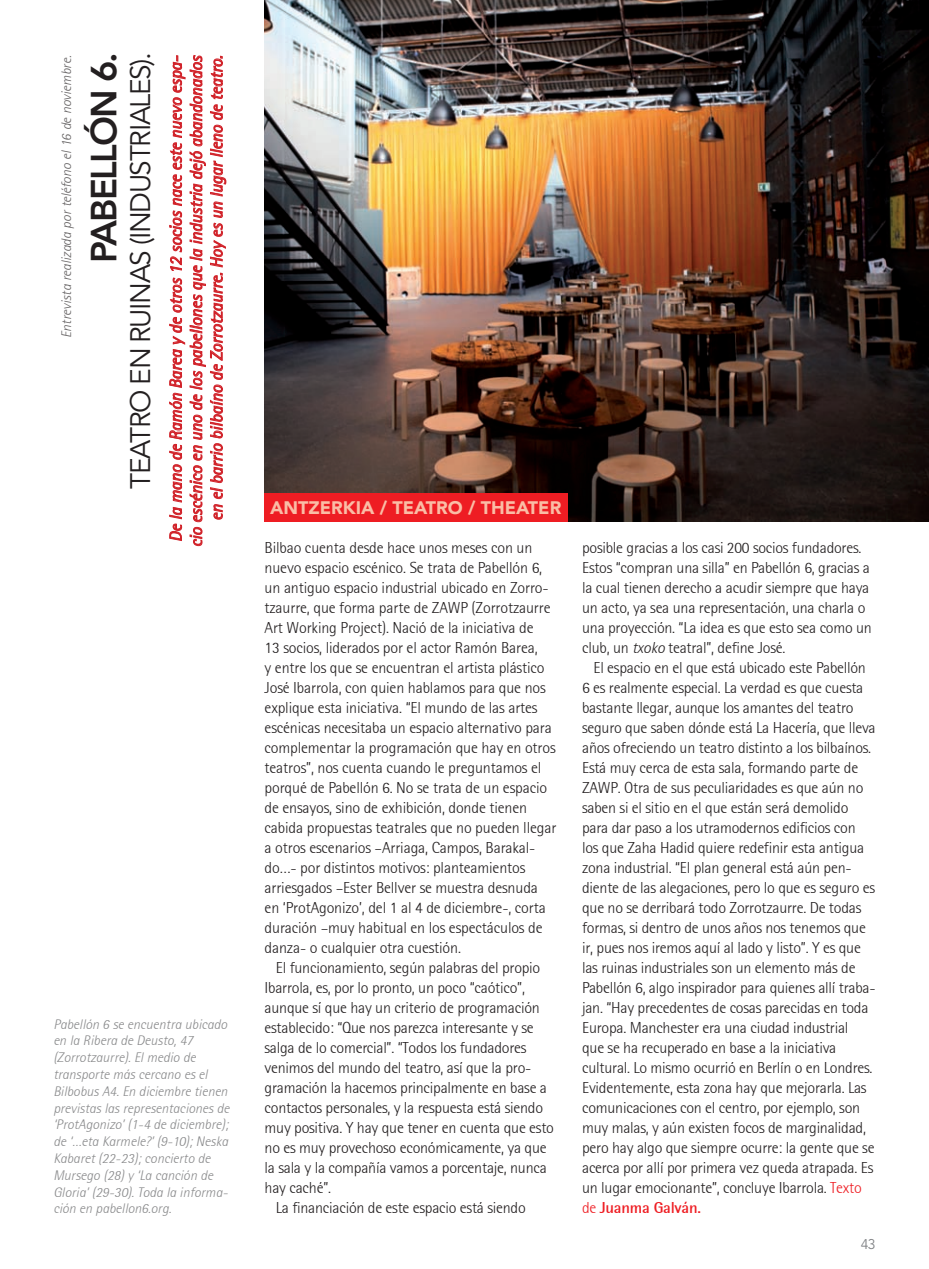
<style>
.page{position:relative;width:929px;height:1269px;background:#fff}
.page>*{position:absolute;margin:0;border:0;box-sizing:border-box;transform-origin:0 0}
.t1{font:800 36px "Avenir LT Std";letter-spacing:-.05em;color:#231f20}
.t2{font:28px "Avenir LT Std";letter-spacing:-.05em;color:#231f20}
.t3{font:900 18px "Avenir LT Std";color:#fabda6}
.t4{font:italic 17px/20.4px "True Rotis Semi Sans Two";letter-spacing:-.01em;color:#d1232a;text-align:right}
.t5{font:16px/20px "True Rotis Semi Sans Light Two";letter-spacing:-.015em;color:#231f20}
.t6{font:700 16px "True Rotis Semi Sans Two";letter-spacing:-.015em;color:#ee1d23}
.t7{font:italic 14px/16.8px "True Rotis Semi Sans Light Two";color:#57585a}
.t8{font:italic 14px "True Rotis Semi Sans Light Two";letter-spacing:-.005em;color:#231f20}
.t9{font:14px "Avenir LT Std";color:#808285}
.s1{font-style:italic}
.s2{color:#ee1d23}
.s3{font-family:"True Rotis Semi Sans Light Two";font-weight:400}
</style>
<div class="page">
<svg style="left:169px;top:55px;width:58px;height:492px"></svg>
<img style="left:265px;top:0;width:664px;height:522px">
<div style="left:265px;top:493px;width:303px;height:29px;background:#ee1d23"></div>
<p class="t8" style="left:58px;top:338px;width:284px;rotate:-90deg">Entrevista realizada por teléfono el 16 de noviembre.</p>
<h1 class="t1" style="left:83px;top:263px;width:213px;rotate:-90deg">PABELLÓN 6.</h1>
<h2 class="t2" style="left:124px;top:489px;width:438px;rotate:-90deg">TEATRO EN RUINAS (INDUSTRIALES).</h2>
<p class="t4" style="left:165px;top:547px;width:493px;rotate:-90deg">De la mano de Ramón Barea y de otros 12 socios nace este nuevo espa&shy;cio escénico en uno de los pabellones que la industria dejó abandonados en el barrio bilbaíno de Zorrotzaurre. Hoy es un lugar lleno de teatro.</p>
<p class="t7" style="left:53px;top:1015px;width:178px">Pabellón 6 se encuentra ubicado en la Ribera de Deusto, 47 (Zorrotzaurre). El medio de transporte más cercano es el<br>Bilbobus A4. En diciembre tienen previstas las representaciones de ‘ProtAgonizo’ (1-4 de diciembre); de ‘…eta Karmele?’ (9-10); Neska<br>Kabaret (22-23); concierto de<br>Mursego (28) y ‘La canción de<br>Gloria’ (29-30). Toda la informa&shy;ción en pabellon6.org.</p>
<p class="t3" style="left:270px;top:497px;width:292px">ANTZERKIA / TEATRO / THEATER</p>
<p class="t5" style="left:265px;top:538px;width:293px">Bilbao cuenta desde hace unos meses con un nuevo espacio escénico. Se trata de Pabellón 6, un antiguo espacio industrial ubicado en Zorro&shy;tzaurre, que forma parte de ZAWP (Zorrotzaurre Art Working Project). Nació de la iniciativa de<br>13 socios, liderados por el actor Ramón Barea,<br>y entre los que se encuentran el artista plástico José Ibarrola, con quien hablamos para que nos explique esta iniciativa. “El mundo de las artes escénicas necesitaba un espacio alternativo para complementar la programación que hay en otros teatros”, nos cuenta cuando le preguntamos el porqué de Pabellón 6. No se trata de un espacio de ensayos, sino de exhibición, donde tienen cabida propuestas teatrales que no pueden llegar a otros escenarios –Arriaga, Campos, Barakal&shy;do…- por distintos motivos: planteamientos arriesgados –Ester Bellver se muestra desnuda en ‘ProtAgonizo’, del 1 al 4 de diciembre-, corta duración –muy habitual en los espectáculos de danza- o cualquier otra cuestión.</p>
<p class="t5" style="left:276px;top:958px;width:266px">El funcionamiento, según palabras del propio</p>
<p class="t5" style="left:265px;top:978px;width:262px">Ibarrola, es, por lo pronto, un poco “caótico”,</p>
<p class="t5" style="left:265px;top:998px;width:277px">aunque sí que hay un criterio de programación</p>
<p class="t5" style="left:265px;top:1018px;width:271px">establecido: “Que nos parezca interesante y se</p>
<p class="t5" style="left:265px;top:1038px;width:263px">salga de lo comercial”. “Todos los fundadores</p>
<p class="t5" style="left:265px;top:1058px;width:268px">venimos del mundo del teatro, así que la pro-</p>
<p class="t5" style="left:265px;top:1078px;width:284px">gramación la hacemos principalmente en base a</p>
<p class="t5" style="left:265px;top:1098px;width:280px">contactos personales, y la respuesta está siendo</p>
<p class="t5" style="left:265px;top:1118px;width:291px">muy positiva. Y hay que tener en cuenta que esto</p>
<p class="t5" style="left:265px;top:1138px;width:284px">no es muy provechoso económicamente, ya que</p>
<p class="t5" style="left:265px;top:1158px;width:284px">la sala y la compañía vamos a porcentaje, nunca</p>
<p class="t5" style="left:265px;top:1178px;width:68px">hay caché”.</p>
<p class="t5" style="left:276px;top:1198px;width:251px">La financiación de este espacio está siendo</p>
<p class="t5" style="left:582px;top:538px;width:291px">posible gracias a los casi 200 socios fundadores.<br>Estos “compran una silla” en Pabellón 6, gracias a la cual tienen derecho a acudir siempre que haya un acto, ya sea una representación, una charla o una proyección. “La idea es que esto sea como un club, un <span class="s1">txoko</span> teatral”, define José.</p>
<p class="t5" style="left:582px;top:658px;width:295px;text-indent:11px">El espacio en el que está ubicado este Pabellón 6 es realmente especial. La verdad es que cuesta bastante llegar, aunque los amantes del teatro seguro que saben dónde está La Hacería, que lleva años ofreciendo un teatro distinto a los bilbaínos.<br>Está muy cerca de esta sala, formando parte de ZAWP. Otra de sus peculiaridades es que aún no saben si el sitio en el que están será demolido para dar paso a los utramodernos edificios con los que Zaha Hadid quiere redefinir esta antigua zona industrial. “El plan general está aún pen&shy;diente de las alegaciones, pero lo que es seguro es que no se derribará todo Zorrotzaurre. De todas formas, si dentro de unos años nos tenemos que ir, pues nos iremos aquí al lado y listo”. Y es que las ruinas industriales son un elemento más de Pabellón 6, algo inspirador para quienes allí traba&shy;jan. “Hay precedentes de cosas parecidas en toda Europa. Manchester era una ciudad industrial<br>que se ha recuperado en base a la iniciativa cultural. Lo mismo ocurrió en Berlín o en Londres.<br>Evidentemente, esta zona hay que mejorarla. Las comunicaciones con el centro, por ejemplo, son muy malas, y aún existen focos de marginalidad, pero hay algo que siempre ocurre: la gente que se acerca por allí por primera vez queda atrapada. Es un lugar emocionante”, concluye Ibarrola. <span class="s2">Texto</span></p>
<p class="t6" style="left:582px;top:1198px;width:120px"><span class="s3">de</span> Juanma Galván.</p>
<p class="t9" style="left:861px;top:1236px;width:16px">43</p>
</div>
